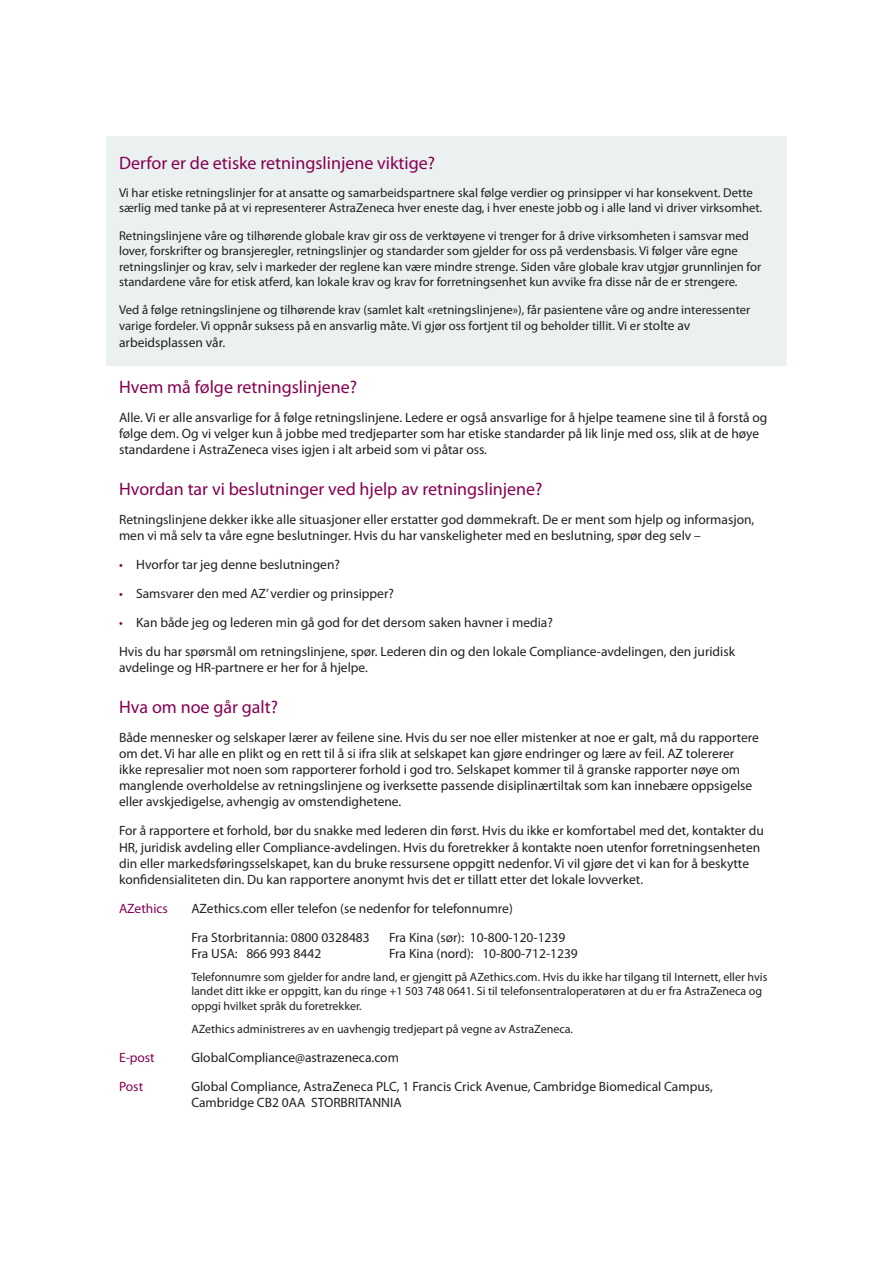
<style>
.page{position:relative;width:893px;height:1263px;background:#fff}
.page>*{position:absolute;margin:0;border:0;box-sizing:border-box;transform-origin:0 0}
.t1{font:18px "Myriad Pro";color:#850152}
.t2{font:13.5px/16.2px "Myriad Pro";color:#231f20}
.t3{font:13.5px "Myriad Pro";color:#850152}
.t4{font:12.75px/15.3px "Myriad Pro";color:#231f20}
.t5{font:12px/14.4px "Myriad Pro";color:#231f20}
.s1{font-size:13.5px}
.s2{color:#850152}
</style>
<div class="page">
<div style="left:106px;top:136px;width:681px;height:230px;background:#ebf0f0"></div>
<p class="t1" style="left:119px;top:152px;width:318px">Derfor er de etiske retningslinjene viktige?</p>
<p class="t4" style="left:119px;top:185px;width:645px">Vi har etiske retningslinjer for at ansatte og samarbeidspartnere skal følge verdier og prinsipper vi har konsekvent. Dette særlig med tanke på at vi representerer AstraZeneca hver eneste dag, i hver eneste jobb og i alle land vi driver virksomhet.</p>
<p class="t4" style="left:119px;top:228px;width:644px">Retningslinjene våre og tilhørende globale krav gir oss de verktøyene vi trenger for å drive virksomheten i samsvar med lover, forskrifter og bransjeregler, retningslinjer og standarder som gjelder for oss på verdensbasis. Vi følger våre egne retningslinjer og krav, selv i markeder der reglene kan være mindre strenge. Siden våre globale krav utgjør grunnlinjen for standardene våre for etisk atferd, kan lokale krav og krav for forretningsenhet kun avvike fra disse når de er strengere.</p>
<p class="t4" style="left:119px;top:301px;width:633px;line-height:16.2px">Ved å følge retningslinjene og tilhørende krav (samlet kalt «retningslinjene»), får pasientene våre og andre interessenter varige fordeler. Vi oppnår suksess på en ansvarlig måte. Vi gjør oss fortjent til og beholder tillit. Vi er <span class="s1">stolte av</span></p>
<p class="t2" style="left:119px;top:334px;width:108px">arbeidsplassen vår.</p>
<p class="t1" style="left:119px;top:375px;width:239px">Hvem må følge retningslinjene?</p>
<p class="t2" style="left:119px;top:409px;width:650px">Alle. Vi er alle ansvarlige for å følge retningslinjene. Ledere er også ansvarlige for å hjelpe teamene sine til å forstå og følge dem. Og vi velger kun å jobbe med tredjeparter som har etiske standarder på lik linje med oss, slik at de høye standardene i AstraZeneca vises igjen i alt arbeid som vi påtar oss.</p>
<p class="t1" style="left:119px;top:478px;width:425px">Hvordan tar vi beslutninger ved hjelp av retningslinjene?</p>
<p class="t2" style="left:119px;top:511px;width:637px">Retningslinjene dekker ikke alle situasjoner eller erstatter god dømmekraft. De er ment som hjelp og informasjon, men vi må selv ta våre egne beslutninger. Hvis du har vanskeligheter med en beslutning, spør deg selv –</p>
<p class="t2" style="left:119px;top:556px;width:222px"><span class="s2">•</span> Hvorfor tar jeg denne beslutningen?</p>
<p class="t2" style="left:119px;top:585px;width:276px"><span class="s2">•</span> Samsvarer den med AZ’ verdier og prinsipper?</p>
<p class="t2" style="left:119px;top:614px;width:435px"><span class="s2">•</span> Kan både jeg og lederen min gå god for det dersom saken havner i media?</p>
<p class="t2" style="left:119px;top:643px;width:617px">Hvis du har spørsmål om retningslinjene, spør. Lederen din og den lokale Compliance-avdelingen, den juridisk avdelinge og HR-partnere er her for å hjelpe.</p>
<p class="t1" style="left:119px;top:696px;width:161px">Hva om noe går galt?</p>
<p class="t2" style="left:119px;top:729px;width:641px">Både mennesker og selskaper lærer av feilene sine. Hvis du ser noe eller mistenker at noe er galt, må du rapportere om det. Vi har alle en plikt og en rett til å si ifra slik at selskapet kan gjøre endringer og lære av feil. AZ tolererer ikke represalier mot noen som rapporterer forhold i god tro. Selskapet kommer til å granske rapporter nøye om manglende overholdelse av retningslinjene og iverksette passende disiplinærtiltak som kan innebære oppsigelse eller avskjedigelse, avhengig av omstendighetene.</p>
<p class="t2" style="left:119px;top:823px;width:646px">For å rapportere et forhold, bør du snakke med lederen din først. Hvis du ikke er komfortabel med det, kontakter du HR, juridisk avdeling eller Compliance-avdelingen. Hvis du foretrekker å kontakte noen utenfor forretningsenheten din eller markedsføringsselskapet, kan du bruke ressursene oppgitt nedenfor. Vi vil gjøre det vi kan for å beskytte konfidensialiteten din. Du kan rapportere anonymt hvis det er tillatt etter det lokale lovverket.</p>
<p class="t3" style="left:119px;top:900px;width:50px">AZethics</p>
<p class="t2" style="left:191px;top:900px;width:323px">AZethics.com eller telefon (se nedenfor for telefonnumre)</p>
<p class="t2" style="left:191px;top:929px;width:180px">Fra Storbritannia: 0800 0328483</p>
<p class="t2" style="left:389px;top:929px;width:178px">Fra Kina (sør): 10-800-120-1239</p>
<p class="t2" style="left:191px;top:945px;width:131px">Fra USA: 866 993 8442</p>
<p class="t2" style="left:389px;top:945px;width:190px">Fra Kina (nord): 10-800-712-1239</p>
<p class="t5" style="left:191px;top:970px;width:578px">Telefonnumre som gjelder for andre land, er gjengitt på AZethics.com. Hvis du ikke har tilgang til Internett, eller hvis landet ditt ikke er oppgitt, kan du ringe +1 503 748 0641. Si til telefonsentraloperatøren at du er fra AstraZeneca og oppgi hvilket språk du foretrekker.</p>
<p class="t5" style="left:191px;top:1021px;width:383px">AZethics administreres av en uavhengig tredjepart på vegne av AstraZeneca.</p>
<p class="t3" style="left:119px;top:1049px;width:37px">E-post</p>
<p class="t2" style="left:191px;top:1049px;width:209px">GlobalCompliance@astrazeneca.com</p>
<p class="t3" style="left:119px;top:1078px;width:26px">Post</p>
<p class="t2" style="left:191px;top:1078px;width:523px">Global Compliance, AstraZeneca PLC, 1 Francis Crick Avenue, Cambridge Biomedical Campus,<br>Cambridge CB2 0AA STORBRITANNIA</p>
</div>
